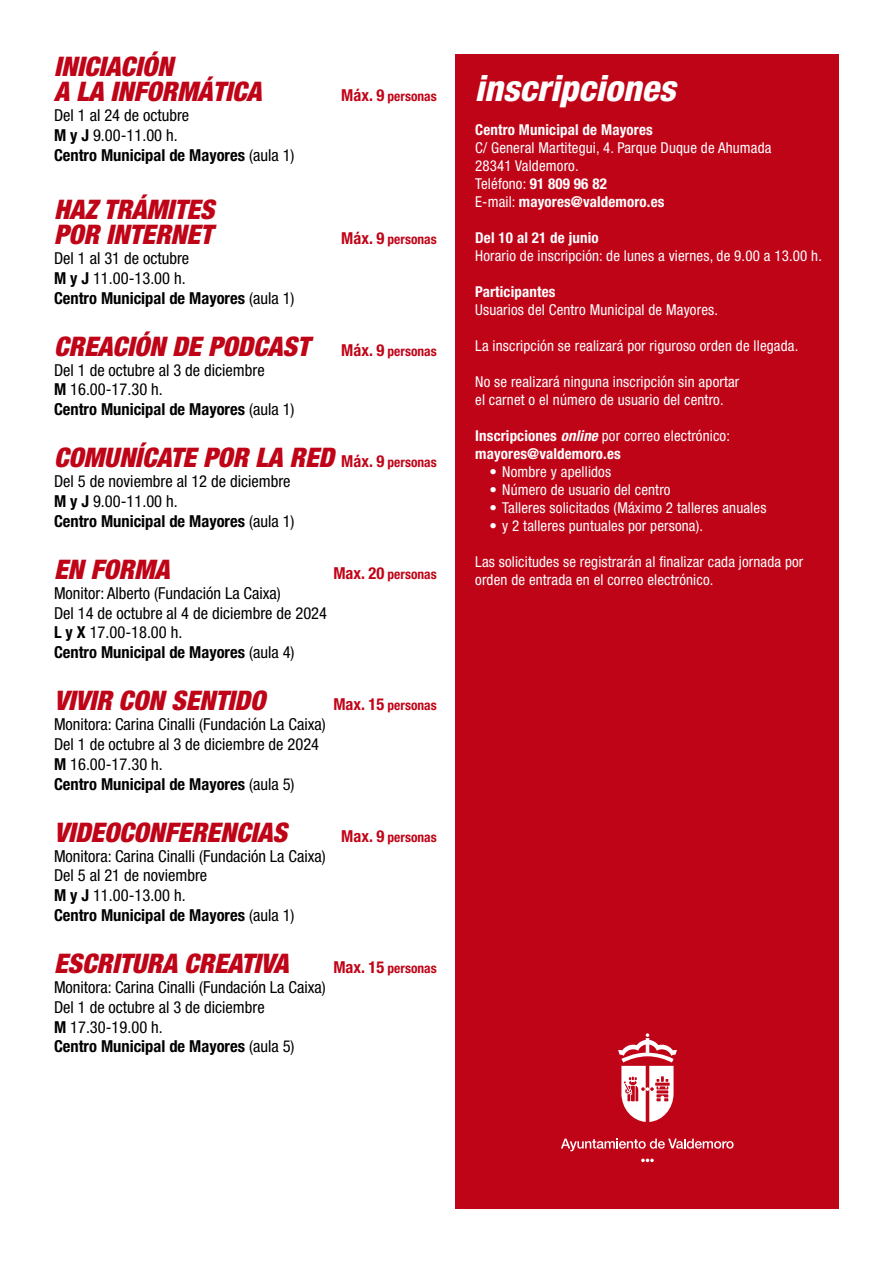
<style>
.page{position:relative;width:893px;height:1263px;background:#fff}
.page>*{position:absolute;margin:0;border:0;box-sizing:border-box;transform-origin:0 0}
.t1{font:italic 800 condensed 36px "Helvetica Neue";color:#fff}
.t2{font:italic 900 condensed 27px/25.5px "Helvetica Neue";color:#c00418}
.t3{font:condensed 16.5px/19.8px "Helvetica Neue";color:#000}
.t4{font:condensed 15px/18px "Helvetica Neue";letter-spacing:.01em;color:#fff}
.t5{font:700 condensed 15px/18px "Helvetica Neue";letter-spacing:.01em;color:#fff}
.t6{font:700 condensed 13.5px "Helvetica Neue";color:#c00418}
.s1{font-weight:700}
.s2{font-size:16.5px}
.s3{font-weight:700;font-style:normal;font-size:16.5px}
.s4{font-weight:700;font-style:normal;font-size:13.5px}
.s5{font-style:italic}
.s6{font-weight:400}
</style>
<div class="page">
<div style="left:455px;top:54px;width:384px;height:1155px;background:#c00418"></div>
<svg style="left:561px;top:1138px;width:173px;height:13px"></svg>
<svg style="left:618px;top:1033px;width:59px;height:89px"></svg>
<svg style="left:641px;top:1158px;width:13px;height:4px"></svg>
<h2 class="t2" style="left:54px;top:53px;width:209px">INICIACIÓN<br>A LA INFORMÁTICA</h2>
<p class="t3" style="left:54px;top:105px;width:242px">Del 1 al 24 de octubre<br><span class="s1">M y J</span> 9.00-11.00 h.<br><span class="s1">Centro Municipal de Mayores</span> (aula 1)</p>
<h2 class="t2" style="left:54px;top:196px;width:162px">HAZ TRÁMITES<br>POR INTERNET</h2>
<p class="t6" style="left:341px;top:88px;width:97px"><span class="s2">Máx. 9</span> personas</p>
<p class="t6" style="left:341px;top:231px;width:97px"><span class="s2">Máx. 9</span> personas</p>
<p class="t3" style="left:54px;top:248px;width:242px">Del 1 al 31 de octubre<br><span class="s1">M y J</span> 11.00-13.00 h.<br><span class="s1">Centro Municipal de Mayores</span> (aula 1)</p>
<h2 class="t2" style="left:54px;top:333px;width:384px">CREACIÓN DE PODCAST <span class="s3">Máx. 9</span> <span class="s4">personas</span></h2>
<p class="t3" style="left:54px;top:360px;width:242px">Del 1 de octubre al 3 de diciembre<br><span class="s1">M</span> 16.00-17.30 h.<br><span class="s1">Centro Municipal de Mayores</span> (aula 1)</p>
<h2 class="t2" style="left:54px;top:445px;width:384px">COMUNÍCATE POR LA RED <span class="s3">Máx. 9</span> <span class="s4">personas</span></h2>
<p class="t3" style="left:54px;top:471px;width:242px">Del 5 de noviembre al 12 de diciembre<br><span class="s1">M y J</span> 9.00-11.00 h.<br><span class="s1">Centro Municipal de Mayores</span> (aula 1)</p>
<h2 class="t2" style="left:54px;top:556px;width:117px">EN FORMA</h2>
<p class="t6" style="left:333px;top:566px;width:105px"><span class="s2">Max. 20</span> personas</p>
<p class="t3" style="left:54px;top:583px;width:275px">Monitor: Alberto (Fundación La Caixa)<br>Del 14 de octubre al 4 de diciembre de 2024<br><span class="s1">L y X</span> 17.00-18.00 h.<br><span class="s1">Centro Municipal de Mayores</span> (aula 4)</p>
<h2 class="t2" style="left:54px;top:688px;width:213px">VIVIR CON SENTIDO</h2>
<p class="t6" style="left:333px;top:697px;width:105px"><span class="s2">Max. 15</span> personas</p>
<p class="t3" style="left:54px;top:714px;width:273px">Monitora: Carina Cinalli (Fundación La Caixa)<br>Del 1 de octubre al 3 de diciembre de 2024<br><span class="s1">M</span> 16.00-17.30 h.<br><span class="s1">Centro Municipal de Mayores</span> (aula 5)</p>
<h2 class="t2" style="left:54px;top:819px;width:235px">VIDEOCONFERENCIAS</h2>
<p class="t6" style="left:341px;top:829px;width:97px"><span class="s2">Max. 9</span> personas</p>
<p class="t3" style="left:54px;top:846px;width:273px">Monitora: Carina Cinalli (Fundación La Caixa)<br>Del 5 al 21 de noviembre<br><span class="s1">M y J</span> 11.00-13.00 h.<br><span class="s1">Centro Municipal de Mayores</span> (aula 1)</p>
<h2 class="t2" style="left:54px;top:950px;width:236px">ESCRITURA CREATIVA</h2>
<p class="t6" style="left:333px;top:960px;width:105px"><span class="s2">Max. 15</span> personas</p>
<p class="t3" style="left:54px;top:977px;width:273px">Monitora: Carina Cinalli (Fundación La Caixa)<br>Del 1 de octubre al 3 de diciembre<br><span class="s1">M</span> 17.30-19.00 h.<br><span class="s1">Centro Municipal de Mayores</span> (aula 5)</p>
<h1 class="t1" style="left:475px;top:66px;width:202px">inscripciones</h1>
<p class="t5" style="left:475px;top:120px;width:179px">Centro Municipal de Mayores</p>
<p class="t4" style="left:475px;top:139px;width:298px">C/ General Martitegui, 4. Parque Duque de Ahumada<br>28341 Valdemoro.<br>Teléfono: <span class="s1">91 809 96 82<br></span>E-mail: <span class="s1">mayores@valdemoro.es</span></p>
<p class="t5" style="left:475px;top:228px;width:125px">Del 10 al 21 de junio</p>
<p class="t4" style="left:475px;top:247px;width:348px">Horario de inscripción: de lunes a viernes, de 9.00 a 13.00 h.</p>
<p class="t5" style="left:475px;top:282px;width:82px">Participantes</p>
<p class="t4" style="left:475px;top:301px;width:244px">Usuarios del Centro Municipal de Mayores.</p>
<p class="t4" style="left:475px;top:337px;width:325px">La inscripción se realizará por riguroso orden de llegada.</p>
<p class="t4" style="left:475px;top:373px;width:266px">No se realizará ninguna inscripción sin aportar el carnet o el número de usuario del centro.</p>
<p class="t5" style="left:475px;top:426px;width:256px">Inscripciones <span class="s5">online</span> <span class="s6">por correo electrónico: </span>mayores@valdemoro.es</p>
<p class="t4" style="left:489px;top:463px;width:123px">• Nombre y apellidos</p>
<p class="t4" style="left:489px;top:481px;width:183px">• Número de usuario del centro</p>
<p class="t4" style="left:489px;top:499px;width:278px">• Talleres solicitados (Máximo 2 talleres anuales</p>
<p class="t4" style="left:489px;top:517px;width:215px">• y 2 talleres puntuales por persona).</p>
<p class="t4" style="left:475px;top:553px;width:330px">Las solicitudes se registrarán al finalizar cada jornada por orden de entrada en el correo electrónico.</p>
</div>
